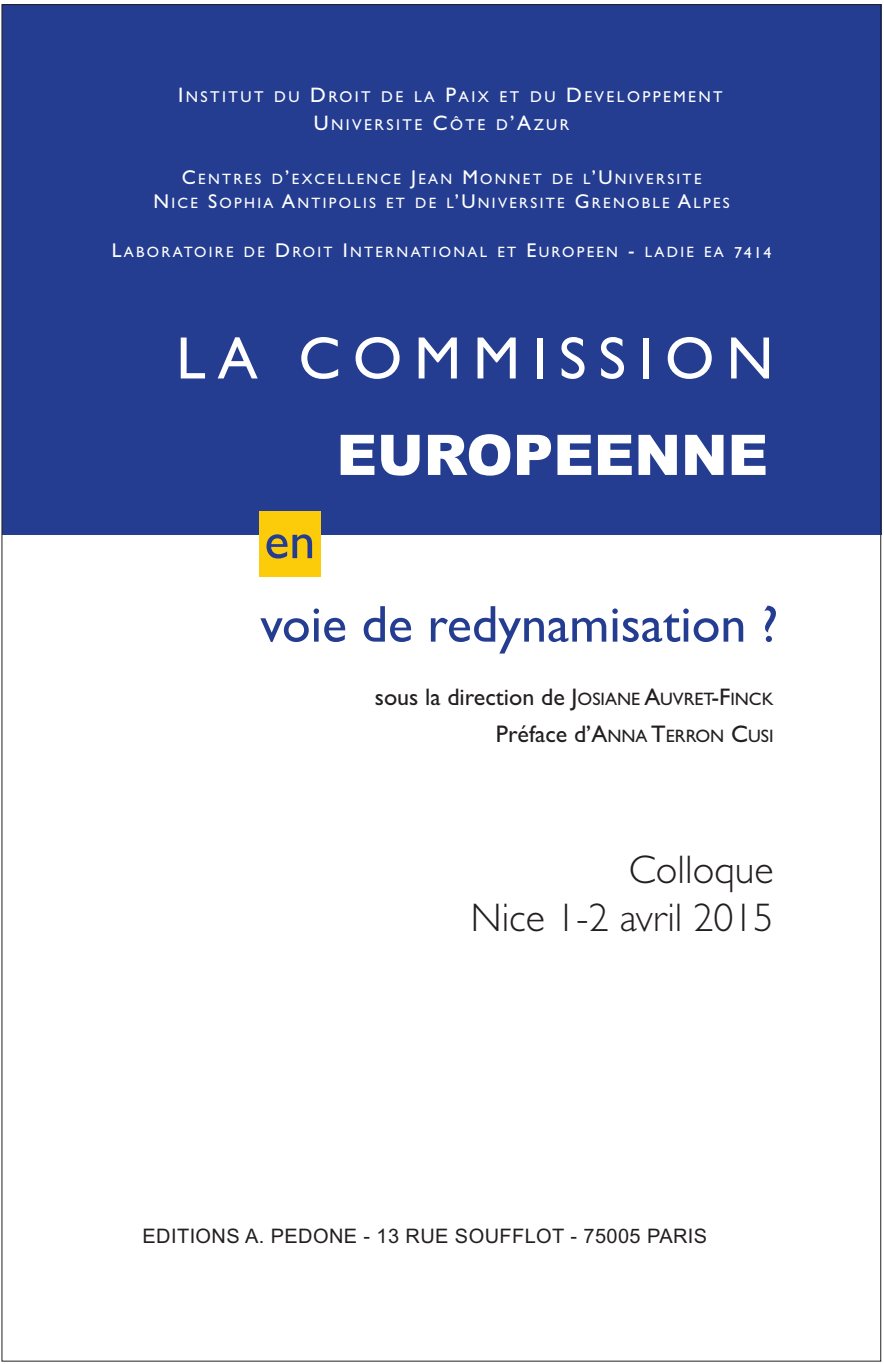
<style>
.page{position:relative;width:884px;height:1364px;background:#fff}
.page>*{position:absolute;margin:0;border:0;box-sizing:border-box;transform-origin:0 0}
.t1{font:60px "Gill Sans";letter-spacing:.2em;color:#fff}
.t2{font:900 56px "Arial";color:#fff}
.t3{font:52px "Gill Sans";color:#243d91}
.t4{font:300 40px/48px "Gill Sans";color:#231f20;text-align:right}
.t5{font:24px/37.6px "Gill Sans";color:#231f20;text-align:right}
.t6{font:20px "Arial";letter-spacing:.02em;color:#231f20}
.t7{font:15.8px/27.4px "Gill Sans";letter-spacing:.155em;color:#fff}
.t8{font:15px/24px "Gill Sans";letter-spacing:.155em;color:#fff;text-align:center}
.s1{font-size:21px}
.s2{font-size:20px}
.s3{font-size:16px}
.s4{font-size:18px}
</style>
<div class="page">
<div style="left:2px;top:4px;width:879px;height:531px;background:#243d91"></div>
<div style="left:259px;top:511px;width:62px;height:66px;background:#fccc0a"></div>
<p class="t7" style="left:314px;top:83px;width:410px;text-indent:-136px"><span class="s1">I</span>NSTITUT DU <span class="s1">D</span>ROIT DE LA <span class="s1">P</span>AIX ET DU <span class="s1">D</span>EVELOPPEMENT<br><span class="s1">U</span>NIVERSITE <span class="s1">C</span>ÔTE D<span class="s1">’A</span>ZUR</p>
<p class="t8" style="left:154px;top:167px;width:577px"><span class="s2">C</span>ENTRES D<span class="s2">’</span>EXCELLENCE <span class="s2">J</span>EAN <span class="s2">M</span>ONNET DE L<span class="s2">’U</span>NIVERSITE<br><span class="s2">N</span>ICE <span class="s2">S</span>OPHIA <span class="s2">A</span>NTIPOLIS ET DE L<span class="s2">’U</span>NIVERSITE <span class="s2">G</span>RENOBLE <span class="s2">A</span>LPES</p>
<p class="t8" style="left:112px;top:240px;width:661px"><span class="s2">L</span>ABORATOIRE DE <span class="s2">D</span>ROIT <span class="s2">I</span>NTERNATIONAL ET <span class="s2">E</span>UROPEEN <span class="s2">-</span> LADIE EA <span class="s3">7414</span></p>
<h1 class="t1" style="left:176px;top:323px;width:598px">LA COMMISSION</h1>
<h3 class="t3" style="left:264px;top:510px;width:52px">en</h3>
<h2 class="t2" style="left:336px;top:414px;width:433px">EUROPEENNE</h2>
<h3 class="t3" style="left:260px;top:593px;width:519px">voie de redynamisation ?</h3>
<h3 class="t5" style="left:375px;top:677px;width:400px">sous la direction de J<span class="s4">OSIANE</span> A<span class="s4">UVRET</span>-F<span class="s4">INCK<br></span>Préface d’A<span class="s4">NNA</span> T<span class="s4">ERRON</span> C<span class="s4">USI</span></h3>
<h3 class="t4" style="left:471px;top:845px;width:304px">Colloque<br>Nice 1-2 avril 2015</h3>
<h3 class="t6" style="left:142px;top:1222px;width:566px">EDITIONS A. PEDONE - 13 RUE SOUFFLOT - 75005 PARIS</h3>
</div>
